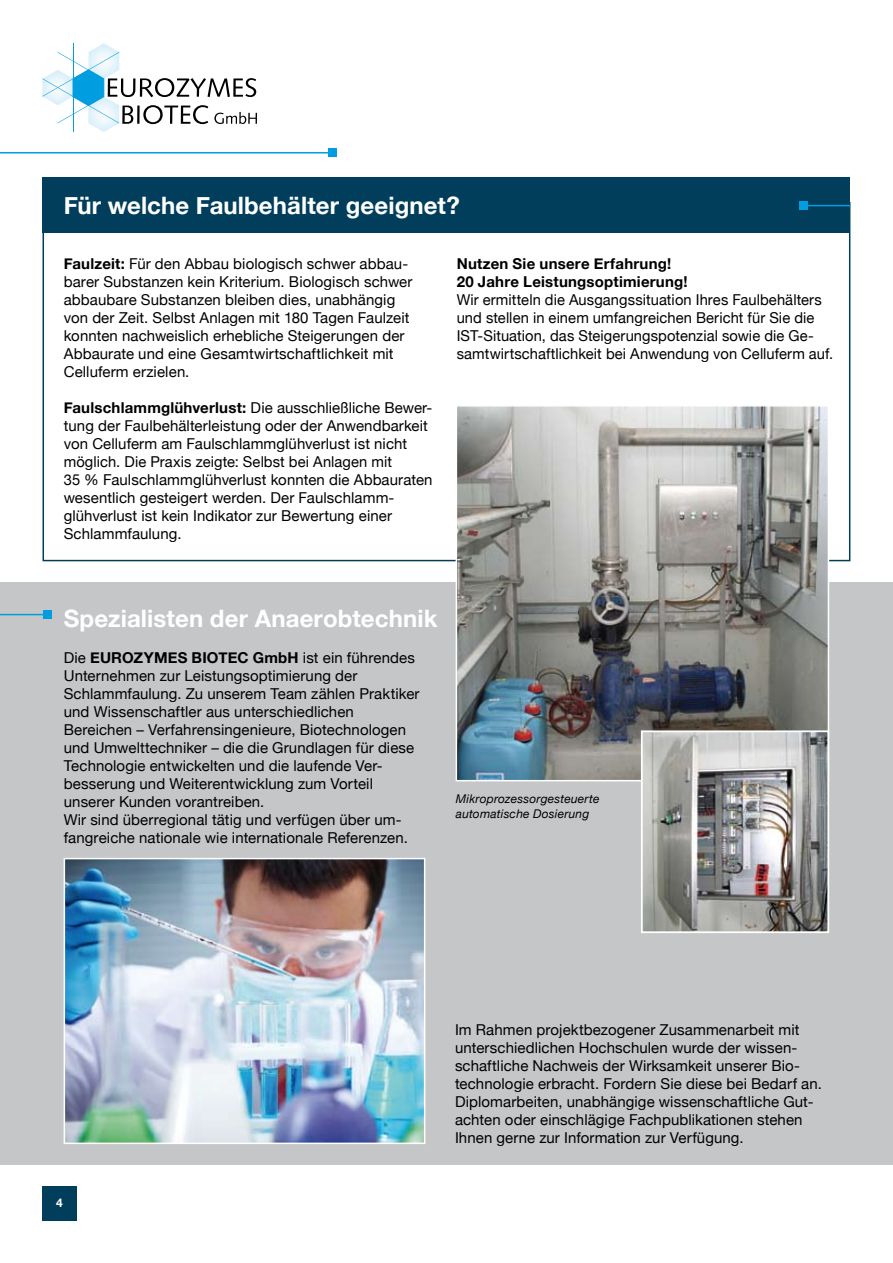
<style>
.page{position:relative;width:893px;height:1263px;background:#fff}
.page>*{position:absolute;margin:0;border:0;box-sizing:border-box;transform-origin:0 0}
.t1{font:700 24px "Helvetica Neue";letter-spacing:.005em;color:#fff}
.t2{font:15px/18px "Helvetica Neue";letter-spacing:.005em;color:#000}
.t3{font:700 15px/18px "Helvetica Neue";letter-spacing:.015em;color:#000}
.t4{font:italic 12px/14.4px "Helvetica Neue";letter-spacing:.02em;color:#000}
.t5{font:700 12px "Helvetica Neue";color:#fff}
.s1{font-weight:700}
</style>
<div class="page">
<div style="left:43px;top:1186px;width:34px;height:34px;background:#003e5c"></div>
<div style="left:0;top:583px;width:893px;height:582px;background:#c5c6c8"></div>
<div style="left:43px;top:178px;width:807px;height:55px;background:#003e5c"></div>
<div style="left:43px;top:202px;width:807px;height:359px;border:2px solid #003e5c"></div>
<hr style="left:0;top:614px;width:48px;height:1px;background:#009ee0">
<div style="left:43px;top:610px;width:9px;height:9px;background:#009ee0"></div>
<hr style="left:803px;top:205px;width:47px;height:1px;background:#009ee0">
<div style="left:799px;top:201px;width:8px;height:9px;background:#009ee0"></div>
<img style="left:89px;top:43px;width:30px;height:89px">
<hr style="left:73px;top:43px;width:1px;height:89px;background:#009ee0">
<svg style="left:42px;top:52px;width:215px;height:72px"></svg>
<hr style="left:0;top:152px;width:333px;height:1px;background:#009ee0">
<div style="left:328px;top:148px;width:9px;height:9px;background:#009ee0"></div>
<img style="left:459px;top:408px;width:367px;height:370px">
<div style="left:456px;top:405px;width:373px;height:376px;border:2px solid #fff"></div>
<img style="left:644px;top:733px;width:182px;height:197px">
<div style="left:641px;top:730px;width:188px;height:203px;border:2px solid #fff"></div>
<img style="left:67px;top:861px;width:355px;height:280px">
<div style="left:64px;top:858px;width:361px;height:286px;border:2px solid #fff"></div>
<h1 class="t1" style="left:64px;top:191px;width:397px">Für welche Faulbehälter geeignet?</h1>
<p class="t2" style="left:64px;top:254px;width:350px"><span class="s1">Faulzeit:</span> Für den Abbau biologisch schwer abbau&shy;barer Substanzen kein Kriterium. Biologisch schwer abbaubare Substanzen bleiben dies, unabhängig von der Zeit. Selbst Anlagen mit 180 Tagen Faulzeit konnten nachweislich erhebliche Steigerungen der Abbaurate und eine Gesamtwirtschaftlichkeit mit Celluferm erzielen.</p>
<p class="t2" style="left:64px;top:398px;width:370px"><span class="s1">Faulschlammglühverlust:</span> Die ausschließliche Bewer&shy;tung der Faulbehälterleistung oder der Anwendbarkeit von Celluferm am Faulschlammglühverlust ist nicht möglich. Die Praxis zeigte: Selbst bei Anlagen mit<br>35 % Faulschlammglühverlust konnten die Abbauraten wesentlich gesteigert werden. Der Faulschlamm&shy;glühverlust ist kein Indikator zur Bewertung einer Schlammfaulung.</p>
<p class="t3" style="left:457px;top:254px;width:232px">Nutzen Sie unsere Erfahrung!<br>20 Jahre Leistungsoptimierung!</p>
<p class="t2" style="left:457px;top:290px;width:378px">Wir ermitteln die Ausgangssituation Ihres Faulbehälters und stellen in einem umfangreichen Bericht für Sie die IST-Situation, das Steigerungspotenzial sowie die Ge&shy;samtwirtschaftlichkeit bei Anwendung von Celluferm auf.</p>
<h1 class="t1" style="left:64px;top:604px;width:375px">Spezialisten der Anaerobtechnik</h1>
<p class="t2" style="left:64px;top:649px;width:357px">Die <span class="s1">EUROZYMES BIOTEC GmbH</span> ist ein führendes Unternehmen zur Leistungsoptimierung der Schlammfaulung. Zu unserem Team zählen Praktiker und Wissenschaftler aus unterschiedlichen Bereichen – Verfahrensingenieure, Biotechnologen und Umwelttechniker – die die Grundlagen für diese Technologie entwickelten und die laufende Ver&shy;besserung und Weiterentwicklung zum Vorteil unserer Kunden vorantreiben.<br>Wir sind überregional tätig und verfügen über um&shy;fangreiche nationale wie internationale Referenzen.</p>
<p class="t4" style="left:456px;top:792px;width:145px">Mikroprozessorgesteuerte automatische Dosierung</p>
<p class="t5" style="left:56px;top:1196px;width:8px">4</p>
<p class="t2" style="left:455px;top:1020px;width:368px">Im Rahmen projektbezogener Zusammenarbeit mit unterschiedlichen Hochschulen wurde der wissen&shy;schaftliche Nachweis der Wirksamkeit unserer Bio&shy;technologie erbracht. Fordern Sie diese bei Bedarf an.<br>Diplomarbeiten, unabhängige wissenschaftliche Gut&shy;achten oder einschlägige Fachpublikationen stehen Ihnen gerne zur Information zur Verfügung.</p>
</div>
